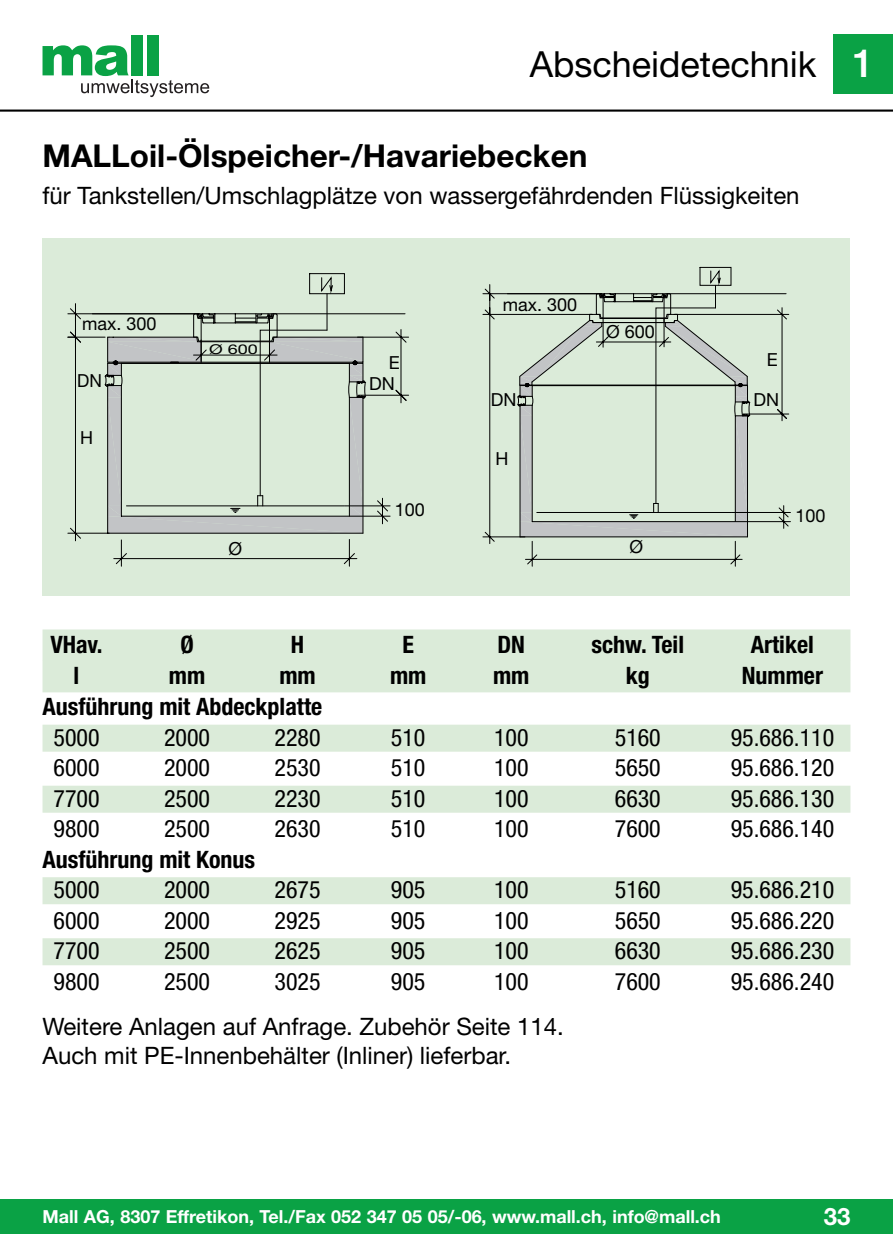
<style>
.page{position:relative;width:893px;height:1259px;background:#fff}
.page>*{position:absolute;margin:0;border:0;box-sizing:border-box;transform-origin:0 0}
.t1{font:36px "Helvetica Neue";color:#000}
.t2{font:700 31.5px "Helvetica Neue";color:#000}
.t3{font:condensed 24px "Helvetica Neue";color:#000}
.t4{font:24px/28.8px "Helvetica Neue";color:#000}
.t5{font:700 condensed 24px/30.6px "Helvetica Neue";color:#000}
.t6{font:700 24px "Helvetica Neue";color:#fff}
.t7{font:700 18px "Helvetica Neue";color:#fff}
.t8{font:18px "Helvetica Neue";color:#000}
.t9{font:18px "Helvetica Neue";color:#000;scale:.96 1}
.t10{font:13.5px "Helvetica Neue";color:#000;scale:1.33 1}
.s1{font-weight:500;font-size:39px;color:#fff}
.s2{font-weight:400}
</style>
<div class="page">
<hr style="left:0;top:110px;width:893px;height:2px;background:#000">
<div style="left:0;top:1199px;width:893px;height:34px;background:#0aa245"></div>
<div style="left:833px;top:34px;width:60px;height:60px;background:#0aa245"></div>
<div style="left:131px;top:35px;width:12px;height:40px;background:#0aa245"></div>
<div style="left:147px;top:35px;width:11px;height:40px;background:#0aa245"></div>
<svg style="left:43px;top:45px;width:166px;height:52px"></svg>
<div style="left:43px;top:629px;width:807px;height:32px;background:#dbebd9"></div>
<div style="left:43px;top:661px;width:807px;height:31px;background:#dbebd9"></div>
<div style="left:43px;top:724px;width:807px;height:27px;background:#dbebd9"></div>
<div style="left:43px;top:785px;width:807px;height:27px;background:#dbebd9"></div>
<div style="left:43px;top:877px;width:807px;height:27px;background:#dbebd9"></div>
<div style="left:43px;top:938px;width:807px;height:27px;background:#dbebd9"></div>
<div style="left:43px;top:238px;width:807px;height:357px;background:#dbebd9"></div>
<svg style="left:67px;top:336px;width:342px;height:231px"></svg>
<div style="left:309px;top:273px;width:36px;height:21px;border:1px solid #000"></div>
<svg style="left:321px;top:276px;width:11px;height:8px"></svg>
<svg style="left:67px;top:303px;width:339px;height:230px"></svg>
<svg style="left:482px;top:284px;width:266px;height:283px"></svg>
<hr style="left:507px;top:293px;width:279px;height:1px;background:#000">
<div style="left:699px;top:267px;width:32px;height:19px;border:1px solid #000"></div>
<svg style="left:751px;top:293px;width:40px;height:236px"></svg>
<svg style="left:516px;top:268px;width:235px;height:269px"></svg>
<p class="t1" style="left:530px;top:52px;width:346px">Abscheidetechnik <span class="s1">1</span></p>
<p class="t2" style="left:43px;top:145px;width:546px">MALLoil-Ölspeicher-/Havariebecken</p>
<p class="t4" style="left:43px;top:183px;width:759px">für Tankstellen/Umschlagplätze von wassergefährdenden Flüssigkeiten</p>
<p class="t8" style="left:82px;top:317px;width:76px">max. 300</p>
<p class="t9" style="left:77px;top:374px;width:27px">DN</p>
<p class="t8" style="left:80px;top:431px;width:14px">H</p>
<p class="t10" style="left:209px;top:344px;width:38px">Ø 600</p>
<p class="t8" style="left:389px;top:356px;width:12px">E</p>
<p class="t8" style="left:369px;top:377px;width:27px">DN</p>
<p class="t8" style="left:503px;top:298px;width:76px">max. 300</p>
<p class="t8" style="left:491px;top:394px;width:27px">DN</p>
<p class="t8" style="left:495px;top:452px;width:14px">H</p>
<p class="t8" style="left:606px;top:325px;width:50px">Ø 600</p>
<p class="t8" style="left:767px;top:353px;width:12px">E</p>
<p class="t8" style="left:753px;top:393px;width:27px">DN</p>
<p class="t8" style="left:395px;top:503px;width:32px">100</p>
<p class="t8" style="left:795px;top:509px;width:32px">100</p>
<p class="t8" style="left:229px;top:542px;width:15px">Ø</p>
<p class="t8" style="left:630px;top:540px;width:15px">Ø</p>
<p class="t5" style="left:50px;top:631px;width:54px">VHav.</p>
<p class="t5" style="left:180px;top:631px;width:15px">Ø</p>
<p class="t5" style="left:291px;top:631px;width:15px">H</p>
<p class="t5" style="left:402px;top:631px;width:13px">E</p>
<p class="t5" style="left:498px;top:631px;width:29px">DN</p>
<p class="t5" style="left:591px;top:631px;width:94px">schw. Teil</p>
<p class="t5" style="left:751px;top:631px;width:65px">Artikel</p>
<p class="t5" style="left:74px;top:662px;width:7px">l</p>
<p class="t5" style="left:169px;top:662px;width:38px">mm</p>
<p class="t5" style="left:279px;top:662px;width:38px">mm</p>
<p class="t5" style="left:390px;top:662px;width:38px">mm</p>
<p class="t5" style="left:493px;top:662px;width:38px">mm</p>
<p class="t5" style="left:626px;top:662px;width:25px">kg</p>
<p class="t5" style="left:742px;top:662px;width:83px">Nummer</p>
<p class="t5" style="left:54px;top:693px;width:270px;text-indent:-11px">Ausführung mit Abdeckplatte<br><span class="s2">5000</span></p>
<p class="t3" style="left:164px;top:728px;width:48px">2000</p>
<p class="t3" style="left:275px;top:728px;width:48px">2280</p>
<p class="t3" style="left:391px;top:728px;width:36px">510</p>
<p class="t3" style="left:494px;top:728px;width:36px">100</p>
<p class="t3" style="left:615px;top:728px;width:48px">5160</p>
<p class="t3" style="left:731px;top:728px;width:105px">95.686.110</p>
<p class="t3" style="left:54px;top:759px;width:48px">6000</p>
<p class="t3" style="left:164px;top:759px;width:48px">2000</p>
<p class="t3" style="left:275px;top:759px;width:48px">2530</p>
<p class="t3" style="left:391px;top:759px;width:36px">510</p>
<p class="t3" style="left:494px;top:759px;width:36px">100</p>
<p class="t3" style="left:615px;top:759px;width:48px">5650</p>
<p class="t3" style="left:731px;top:759px;width:105px">95.686.120</p>
<p class="t3" style="left:54px;top:789px;width:48px">7700</p>
<p class="t3" style="left:164px;top:789px;width:48px">2500</p>
<p class="t3" style="left:275px;top:789px;width:48px">2230</p>
<p class="t3" style="left:391px;top:789px;width:36px">510</p>
<p class="t3" style="left:494px;top:789px;width:36px">100</p>
<p class="t3" style="left:615px;top:789px;width:48px">6630</p>
<p class="t3" style="left:731px;top:789px;width:105px">95.686.130</p>
<p class="t3" style="left:54px;top:820px;width:48px">9800</p>
<p class="t3" style="left:164px;top:820px;width:48px">2500</p>
<p class="t3" style="left:275px;top:820px;width:48px">2630</p>
<p class="t3" style="left:391px;top:820px;width:36px">510</p>
<p class="t3" style="left:494px;top:820px;width:36px">100</p>
<p class="t3" style="left:615px;top:820px;width:48px">7600</p>
<p class="t3" style="left:731px;top:820px;width:105px">95.686.140</p>
<p class="t5" style="left:54px;top:846px;width:203px;text-indent:-11px">Ausführung mit Konus<br><span class="s2">5000</span></p>
<p class="t3" style="left:164px;top:881px;width:48px">2000</p>
<p class="t3" style="left:275px;top:881px;width:48px">2675</p>
<p class="t3" style="left:391px;top:881px;width:36px">905</p>
<p class="t3" style="left:494px;top:881px;width:36px">100</p>
<p class="t3" style="left:615px;top:881px;width:48px">5160</p>
<p class="t3" style="left:731px;top:881px;width:105px">95.686.210</p>
<p class="t3" style="left:54px;top:911px;width:48px">6000</p>
<p class="t3" style="left:164px;top:911px;width:48px">2000</p>
<p class="t3" style="left:275px;top:911px;width:48px">2925</p>
<p class="t3" style="left:391px;top:911px;width:36px">905</p>
<p class="t3" style="left:494px;top:911px;width:36px">100</p>
<p class="t3" style="left:615px;top:911px;width:48px">5650</p>
<p class="t3" style="left:731px;top:911px;width:105px">95.686.220</p>
<p class="t3" style="left:54px;top:942px;width:48px">7700</p>
<p class="t3" style="left:164px;top:942px;width:48px">2500</p>
<p class="t3" style="left:275px;top:942px;width:48px">2625</p>
<p class="t3" style="left:391px;top:942px;width:36px">905</p>
<p class="t3" style="left:494px;top:942px;width:36px">100</p>
<p class="t3" style="left:615px;top:942px;width:48px">6630</p>
<p class="t3" style="left:731px;top:942px;width:105px">95.686.230</p>
<p class="t3" style="left:54px;top:972px;width:48px">9800</p>
<p class="t3" style="left:164px;top:972px;width:48px">2500</p>
<p class="t3" style="left:275px;top:972px;width:48px">3025</p>
<p class="t3" style="left:391px;top:972px;width:36px">905</p>
<p class="t3" style="left:494px;top:972px;width:36px">100</p>
<p class="t3" style="left:615px;top:972px;width:48px">7600</p>
<p class="t3" style="left:731px;top:972px;width:105px">95.686.240</p>
<p class="t4" style="left:43px;top:1014px;width:523px">Weitere Anlagen auf Anfrage. Zubehör Seite 114.<br>Auch mit PE-Innenbehälter (Inliner) lieferbar.</p>
<p class="t7" style="left:43px;top:1210px;width:680px">Mall AG, 8307 Effretikon, Tel./Fax 052 347 05 05/-06, www.mall.ch, info@mall.ch</p>
<p class="t6" style="left:824px;top:1207px;width:28px">33</p>
</div>
